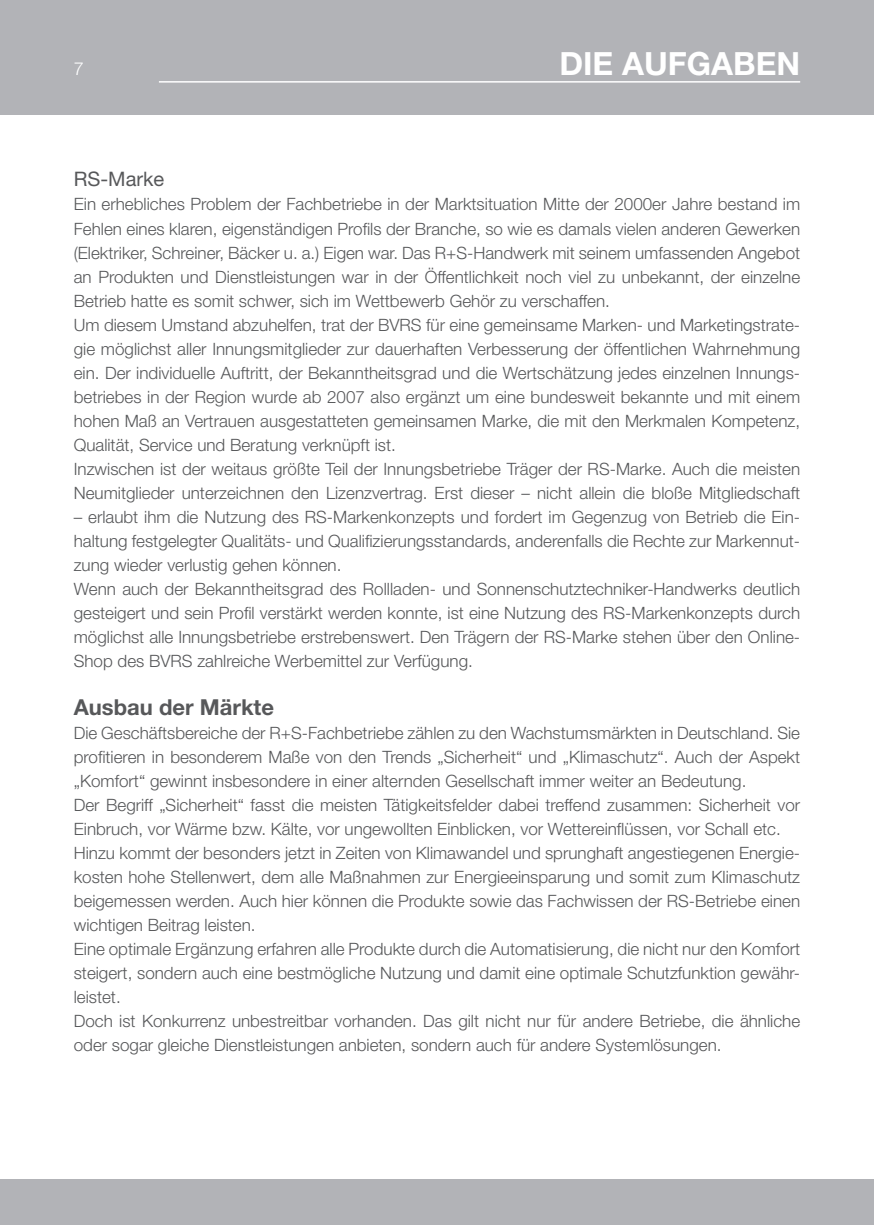
<style>
.page{position:relative;width:874px;height:1225px;background:#fff}
.page>*{position:absolute;margin:0;border:0;box-sizing:border-box;transform-origin:0 0}
.t1{font:700 32px "Helvetica Neue LT Pro";color:#fff}
.t2{font:700 22px "Helvetica Neue LT Pro";color:#57585a}
.t3{font:20px "Helvetica Neue LT Pro";color:#57585a}
.t4{font:300 18px "Helvetica Neue LT Pro";color:#fff}
.t5{font:300 17px/24px "Helvetica Neue LT Pro";color:#57585a}
</style>
<div class="page">
<div style="left:0;top:0;width:17px;height:114px;background:#b2b3b7"></div>
<div style="left:17px;top:0;width:856px;height:114px;background:#b2b3b7"></div>
<div style="left:0;top:1179px;width:873px;height:46px;background:#b2b3b7"></div>
<hr style="left:159px;top:81px;width:640px;height:2px;background:#fff">
<p class="t4" style="left:74px;top:58px;width:12px">7</p>
<h1 class="t1" style="left:559px;top:44px;width:242px">Die Aufgaben</h1>
<p class="t3" style="left:74px;top:167px;width:92px">RS-Marke</p>
<p class="t5" style="left:74px;top:192px;width:727px">Ein erhebliches Problem der Fachbetriebe in der Marktsituation Mitte der 2000er Jahre bestand im Fehlen eines klaren, eigenständigen Profils der Branche, so wie es damals vielen anderen Gewerken (Elektriker, Schreiner, Bäcker u. a.) Eigen war. Das R+S-Handwerk mit seinem umfassenden Angebot an Produkten und Dienstleistungen war in der Öffentlichkeit noch viel zu unbekannt, der einzelne Betrieb hatte es somit schwer, sich im Wettbewerb Gehör zu verschaffen.<br>Um diesem Umstand abzuhelfen, trat der BVRS für eine gemeinsame Marken- und Marketingstrate&shy;gie möglichst aller Innungsmitglieder zur dauerhaften Verbesserung der öffentlichen Wahrnehmung ein. Der individuelle Auftritt, der Bekanntheitsgrad und die Wertschätzung jedes einzelnen Innungs&shy;betriebes in der Region wurde ab 2007 also ergänzt um eine bundesweit bekannte und mit einem hohen Maß an Vertrauen ausgestatteten gemeinsamen Marke, die mit den Merkmalen Kompetenz, Qualität, Service und Beratung verknüpft ist.<br>Inzwischen ist der weitaus größte Teil der Innungsbetriebe Träger der RS-Marke. Auch die meisten Neumitglieder unterzeichnen den Lizenzvertrag. Erst dieser – nicht allein die bloße Mitgliedschaft</p>
<p class="t5" style="left:74px;top:504px;width:727px">– erlaubt ihm die Nutzung des RS-Markenkonzepts und fordert im Gegenzug von Betrieb die Ein&shy;haltung festgelegter Qualitäts- und Qualifizierungsstandards, anderenfalls die Rechte zur Markennut&shy;zung wieder verlustig gehen können.<br>Wenn auch der Bekanntheitsgrad des Rollladen- und Sonnenschutztechniker-Handwerks deutlich gesteigert und sein Profil verstärkt werden konnte, ist eine Nutzung des RS-Markenkonzepts durch möglichst alle Innungsbetriebe erstrebenswert. Den Trägern der RS-Marke stehen über den Online-Shop des BVRS zahlreiche Werbemittel zur Verfügung.</p>
<p class="t2" style="left:74px;top:693px;width:202px">Ausbau der Märkte</p>
<p class="t5" style="left:74px;top:720px;width:727px">Die Geschäftsbereiche der R+S-Fachbetriebe zählen zu den Wachstumsmärkten in Deutschland. Sie profitieren in besonderem Maße von den Trends „Sicherheit“ und „Klimaschutz“. Auch der Aspekt „Komfort“ gewinnt insbesondere in einer alternden Gesellschaft immer weiter an Bedeutung.<br>Der Begriff „Sicherheit“ fasst die meisten Tätigkeitsfelder dabei treffend zusammen: Sicherheit vor Einbruch, vor Wärme bzw. Kälte, vor ungewollten Einblicken, vor Wettereinflüssen, vor Schall etc.<br>Hinzu kommt der besonders jetzt in Zeiten von Klimawandel und sprunghaft angestiegenen Energie&shy;kosten hohe Stellenwert, dem alle Maßnahmen zur Energieeinsparung und somit zum Klimaschutz beigemessen werden. Auch hier können die Produkte sowie das Fachwissen der RS-Betriebe einen wichtigen Beitrag leisten.<br>Eine optimale Ergänzung erfahren alle Produkte durch die Automatisierung, die nicht nur den Komfort steigert, sondern auch eine bestmögliche Nutzung und damit eine optimale Schutzfunktion gewähr&shy;leistet.<br>Doch ist Konkurrenz unbestreitbar vorhanden. Das gilt nicht nur für andere Betriebe, die ähnliche oder sogar gleiche Dienstleistungen anbieten, sondern auch für andere Systemlösungen.</p>
</div>
